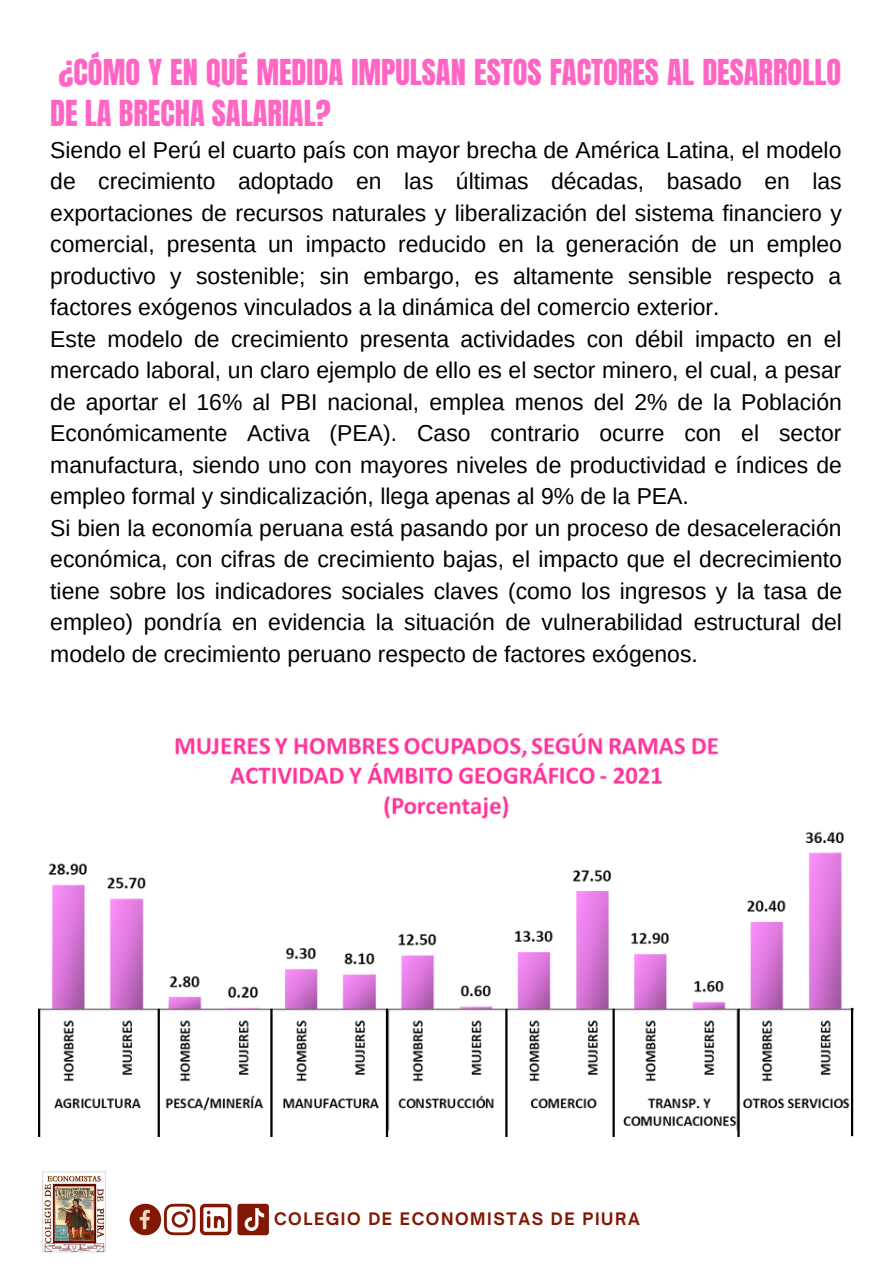
<style>
.page{position:relative;width:893px;height:1264px;background:#fff}
.page>*{position:absolute;margin:0;border:0;box-sizing:border-box;transform-origin:0 0}
.t1{font:30.45px/41.5px "Anton";color:#ff66c4}
.t2{font:22.95px/31.5px "Arimo";color:#000}
.t3{font:700 16.5px "Open Sauce One";letter-spacing:.095em;color:#821803}
</style>
<div class="page">
<svg style="left:130px;top:1203px;width:101px;height:32px"></svg>
<svg style="left:237px;top:1203px;width:32px;height:32px"></svg>
<img style="left:42px;top:1171px;width:64px;height:81px">
<img style="left:40px;top:733px;width:814px;height:403px">
<hr style="left:158px;top:1008px;width:2px;height:128px;background:#000">
<hr style="left:38px;top:1008px;width:2px;height:128px;background:#000">
<hr style="left:386px;top:1008px;width:2px;height:128px;background:#000">
<hr style="left:270px;top:1008px;width:2px;height:128px;background:#000">
<hr style="left:505px;top:1008px;width:2px;height:128px;background:#000">
<hr style="left:612px;top:1008px;width:2px;height:128px;background:#000">
<hr style="left:737px;top:1008px;width:2px;height:128px;background:#000">
<hr style="left:850px;top:1007px;width:3px;height:129px;background:#000">
<h1 class="t1" style="left:50px;top:51px;width:792px">¿CÓMO Y EN QUÉ MEDIDA IMPULSAN ESTOS FACTORES AL DESARROLLO<br>DE LA BRECHA SALARIAL?</h1>
<p class="t2" style="left:50px;top:134px;width:793px">Siendo el Perú el cuarto país con mayor brecha de América Latina, el modelo de crecimiento adoptado en las últimas décadas, basado en las exportaciones de recursos naturales y liberalización del sistema financiero y comercial, presenta un impacto reducido en la generación de un empleo productivo y sostenible; sin embargo, es altamente sensible respecto a factores exógenos vinculados a la dinámica del comercio exterior.<br>Este modelo de crecimiento presenta actividades con débil impacto en el mercado laboral, un claro ejemplo de ello es el sector minero, el cual, a pesar de aportar el 16% al PBI nacional, emplea menos del 2% de la Población Económicamente Activa (PEA). Caso contrario ocurre con el sector manufactura, siendo uno con mayores niveles de productividad e índices de empleo formal y sindicalización, llega apenas al 9% de la PEA.<br>Si bien la economía peruana está pasando por un proceso de desaceleración económica, con cifras de crecimiento bajas, el impacto que el decrecimiento tiene sobre los indicadores sociales claves (como los ingresos y la tasa de empleo) pondría en evidencia la situación de vulnerabilidad estructural del modelo de crecimiento peruano respecto de factores exógenos.</p>
<p class="t3" style="left:274px;top:1208px;width:367px">COLEGIO DE ECONOMISTAS DE PIURA</p>
</div>
